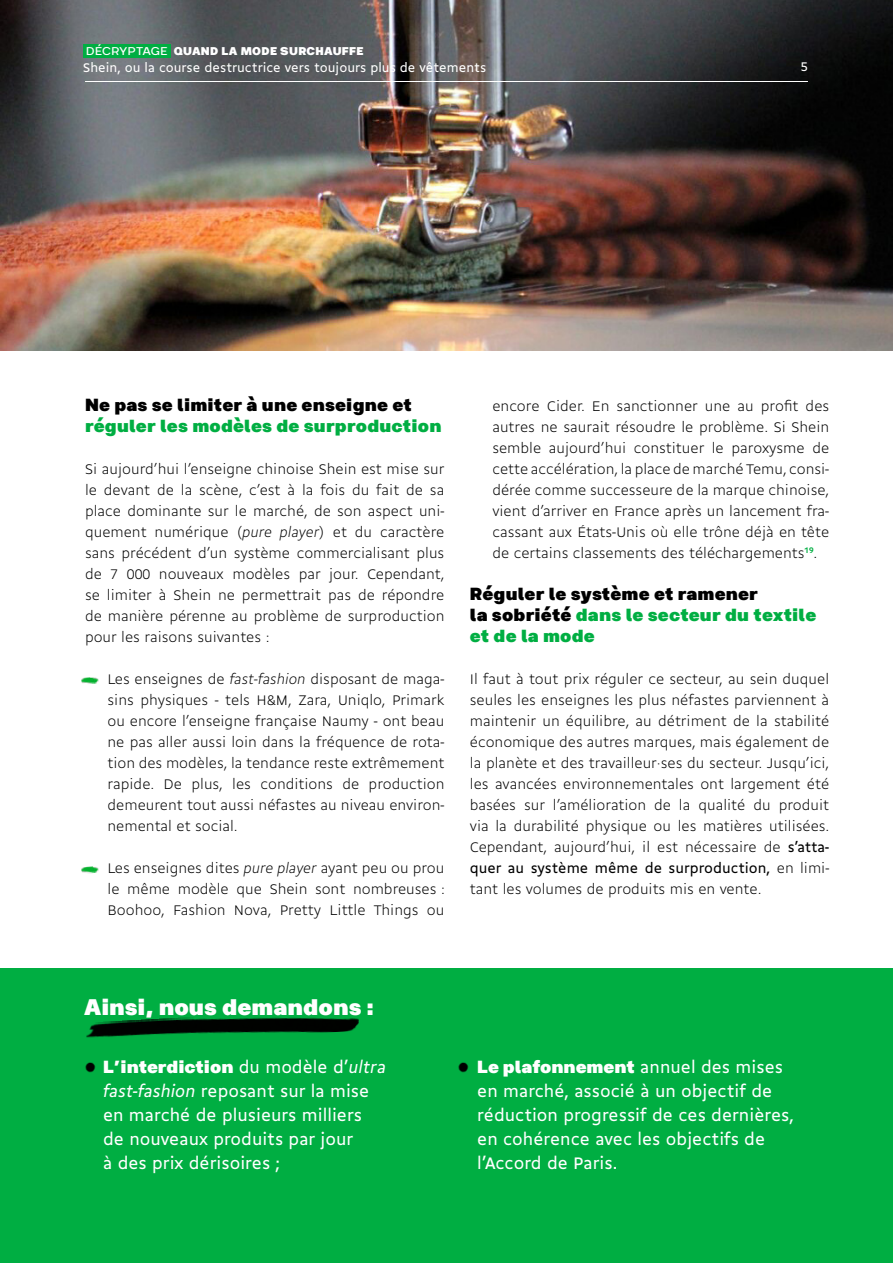
<style>
.page{position:relative;width:893px;height:1263px;background:#fff}
.page>*{position:absolute;margin:0;border:0;box-sizing:border-box;transform-origin:0 0}
.t1{font:900 27px "Breul Grotesk A";color:#fff}
.t2{font:900 21px/21px "Breul Grotesk A";letter-spacing:.01em;color:#000}
.t3{font:900 21px "Breul Grotesk A";color:#fff}
.t4{font:900 21px "Breul Grotesk A";letter-spacing:.01em;color:#00ae42}
.t5{font:18px/24px "Gemeli";color:#fff}
.t6{font:300 15px/21px "Gemeli";color:#000;text-align:justify}
.t7{font:13.5px "Gemeli";color:#fff}
.t8{font:900 13.5px "Breul Grotesk A";letter-spacing:.025em;color:#fff}
.s1{font-weight:300}
.s2{font-style:italic}
.s3{color:#00ae42}
.s4{font-weight:400}
.s5{font-family:"Gemeli";font-weight:400;font-size:18px}
.s6{font-family:"Gemeli";font-weight:400;font-style:italic;font-size:18px}
</style>
<div class="page">
<div style="left:0;top:968px;width:893px;height:295px;background:#00ae42"></div>
<svg style="left:85px;top:1063px;width:11px;height:9px"></svg>
<svg style="left:458px;top:1063px;width:11px;height:9px"></svg>
<img style="left:81px;top:677px;width:18px;height:7px">
<img style="left:81px;top:866px;width:18px;height:8px">
<img style="left:0;top:0;width:893px;height:350px">
<div style="left:83px;top:44px;width:87px;height:14px;background:#00ae42"></div>
<hr style="left:85px;top:81px;width:723px;height:1px;background:#fff">
<img style="left:86px;top:1017px;width:273px;height:21px">
<p class="t8" style="left:86px;top:43px;width:279px"><span class="s1">DÉCRYPTAGE</span> QUAND LA MODE SURCHAUFFE</p>
<p class="t7" style="left:83px;top:58px;width:404px">Shein, ou la course destructrice vers toujours plus de vêtements</p>
<p class="t7" style="left:801px;top:57px;width:9px">5</p>
<h2 class="t2" style="left:85px;top:394px;width:328px">Ne pas se limiter à une enseigne et</h2>
<h2 class="t4" style="left:85px;top:412px;width:358px">réguler les modèles de surproduction</h2>
<p class="t6" style="left:85px;top:458px;width:361px">Si aujourd’hui l’enseigne chinoise Shein est mise sur le devant de la scène, c’est à la fois du fait de sa place dominante sur le marché, de son aspect uni&shy;quement numérique (<span class="s2">pure player</span>) et du caractère sans précédent d’un système commercialisant plus de 7 000 nouveaux modèles par jour. Cependant, se limiter à Shein ne permettrait pas de répondre de manière pérenne au problème de surproduction pour les raisons suivantes :</p>
<p class="t6" style="left:108px;top:668px;width:338px">Les enseignes de <span class="s2">fast-fashion</span> disposant de maga&shy;sins physiques - tels H&amp;M, Zara, Uniqlo, Primark ou encore l’enseigne française Naumy - ont beau ne pas aller aussi loin dans la fréquence de rota&shy;tion des modèles, la tendance reste extrêmement rapide. De plus, les conditions de production demeurent tout aussi néfastes au niveau environ&shy;nemental et social.</p>
<p class="t6" style="left:108px;top:857px;width:339px">Les enseignes dites <span class="s2">pure player</span> ayant peu ou prou le même modèle que Shein sont nombreuses :<br>Boohoo, Fashion Nova, Pretty Little Things ou</p>
<p class="t6" style="left:492px;top:395px;width:339px">encore Cider. En sanctionner une au profit des autres ne saurait résoudre le problème. Si Shein semble aujourd’hui constituer le paroxysme de cette accélération, la place de marché Temu, consi&shy;dérée comme successeure de la marque chinoise, vient d’arriver en France après un lancement fra&shy;cassant aux États-Unis où elle trône déjà en tête de certains classements des téléchargements<sup>19</sup>.</p>
<h2 class="t2" style="left:470px;top:583px;width:348px">Réguler le système et ramener<br>la sobriété <span class="s3">dans le secteur du textile et de la mode</span></h2>
<p class="t6" style="left:470px;top:668px;width:361px">Il faut à tout prix réguler ce secteur, au sein duquel seules les enseignes les plus néfastes parviennent à maintenir un équilibre, au détriment de la stabilité économique des autres marques, mais également de la planète et des travailleur·ses du secteur. Jusqu’ici, les avancées environnementales ont largement été basées sur l’amélioration de la qualité du produit via la durabilité physique ou les matières utilisées.<br>Cependant, aujourd’hui, il est nécessaire de <span class="s4">s’atta&shy;quer au système même de surproduction,</span> en limi&shy;tant les volumes de produits mis en vente.</p>
<h1 class="t1" style="left:84px;top:989px;width:291px">Ainsi, nous demandons :</h1>
<h2 class="t3" style="left:103px;top:1053px;width:285px">L’interdiction <span class="s5">du modèle d’</span><span class="s6">ultra</span></h2>
<p class="t5" style="left:103px;top:1077px;width:268px"><span class="s2">fast-fashion</span> reposant sur la mise en marché de plusieurs milliers de nouveaux produits par jour<br>à des prix dérisoires ;</p>
<h2 class="t3" style="left:477px;top:1053px;width:307px">Le plafonnement <span class="s5">annuel des mises</span></h2>
<p class="t5" style="left:477px;top:1077px;width:318px">en marché, associé à un objectif de réduction progressif de ces dernières, en cohérence avec les objectifs de l’Accord de Paris.</p>
</div>
